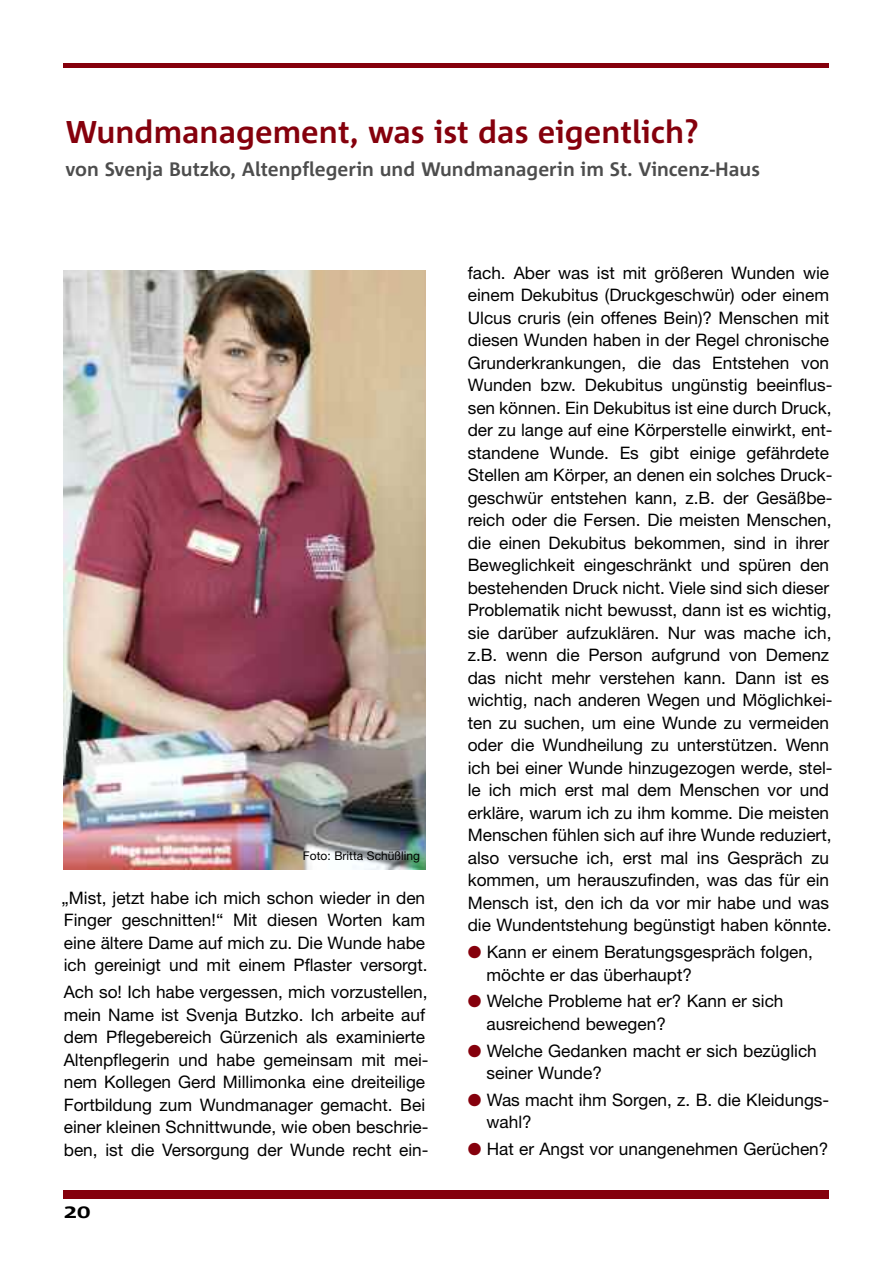
<style>
.page{position:relative;width:893px;height:1263px;background:#fff}
.page>*{position:absolute;margin:0;border:0;box-sizing:border-box;transform-origin:0 0}
.t1{font:700 31.5px "Corpid";color:#85000c}
.t2{font:700 19.5px "Corpid";color:#4d4d4d}
.t3{font:17.25px/22.5px "Helvetica Neue";color:#000}
.t4{font:12px "Helvetica Neue";color:#000}
.s1{color:#85000c}
</style>
<div class="page">
<div style="left:64px;top:1191px;width:765px;height:8px;background:#85000c"></div>
<hr style="left:64px;top:64px;width:765px;height:4px;background:#85000c">
<img style="left:64px;top:270px;width:361px;height:599px">
<h1 class="t1" style="left:66px;top:119px;width:635px">Wundmanagement, was ist das eigentlich?</h1>
<p class="t2" style="left:66px;top:161px;width:696px">von Svenja Butzko, Altenpflegerin und Wundmanagerin im St. Vincenz-Haus</p>
<p class="t4" style="left:303px;top:851px;width:119px">Foto: Britta Schüßling</p>
<p class="t3" style="left:62px;top:888px;width:368px">„Mist, jetzt habe ich mich schon wieder in den Finger geschnitten!“ Mit diesen Worten kam eine ältere Dame auf mich zu. Die Wunde habe ich gereinigt und mit einem Pflaster versorgt.</p>
<p class="t3" style="left:64px;top:982px;width:366px">Ach so! Ich habe vergessen, mich vorzustellen, mein Name ist Svenja Butzko. Ich arbeite auf dem Pflegebereich Gürzenich als examinierte Altenpflegerin und habe gemeinsam mit mei&shy;nem Kollegen Gerd Millimonka eine dreiteilige Fortbildung zum Wundmanager gemacht. Bei einer kleinen Schnittwunde, wie oben beschrie&shy;ben, ist die Versorgung der Wunde recht ein-</p>
<p class="t3" style="left:468px;top:263px;width:366px">fach. Aber was ist mit größeren Wunden wie einem Dekubitus (Druckgeschwür) oder einem Ulcus cruris (ein offenes Bein)? Menschen mit diesen Wunden haben in der Regel chronische Grunderkrankungen, die das Entstehen von Wunden bzw. Dekubitus ungünstig beeinflus&shy;sen können. Ein Dekubitus ist eine durch Druck, der zu lange auf eine Körperstelle einwirkt, ent&shy;standene Wunde. Es gibt einige gefährdete Stellen am Körper, an denen ein solches Druck&shy;geschwür entstehen kann, z.B. der Gesäßbe&shy;reich oder die Fersen. Die meisten Menschen, die einen Dekubitus bekommen, sind in ihrer Beweglichkeit eingeschränkt und spüren den bestehenden Druck nicht. Viele sind sich dieser Problematik nicht bewusst, dann ist es wichtig, sie darüber aufzuklären. Nur was mache ich, z.B. wenn die Person aufgrund von Demenz das nicht mehr verstehen kann. Dann ist es wichtig, nach anderen Wegen und Möglichkei&shy;ten zu suchen, um eine Wunde zu vermeiden oder die Wundheilung zu unterstützen. Wenn ich bei einer Wunde hinzugezogen werde, stel&shy;le ich mich erst mal dem Menschen vor und erkläre, warum ich zu ihm komme. Die meisten Menschen fühlen sich auf ihre Wunde reduziert, also versuche ich, erst mal ins Gespräch zu kommen, um herauszufinden, was das für ein Mensch ist, den ich da vor mir habe und was die Wundentstehung begünstigt haben könnte.</p>
<p class="t3" style="left:486px;top:942px;width:328px;text-indent:-19px"><span class="s1">●</span> Kann er einem Beratungsgespräch folgen, möchte er das überhaupt?</p>
<p class="t3" style="left:486px;top:991px;width:298px;text-indent:-19px"><span class="s1">●</span> Welche Probleme hat er? Kann er sich ausreichend bewegen?</p>
<p class="t3" style="left:486px;top:1041px;width:332px;text-indent:-19px"><span class="s1">●</span> Welche Gedanken macht er sich bezüglich seiner Wunde?</p>
<p class="t3" style="left:486px;top:1090px;width:344px;text-indent:-19px"><span class="s1">●</span> Was macht ihm Sorgen, z. B. die Kleidungs&shy;wahl?</p>
<p class="t3" style="left:468px;top:1139px;width:362px"><span class="s1">●</span> Hat er Angst vor unangenehmen Gerüchen?</p>
</div>
